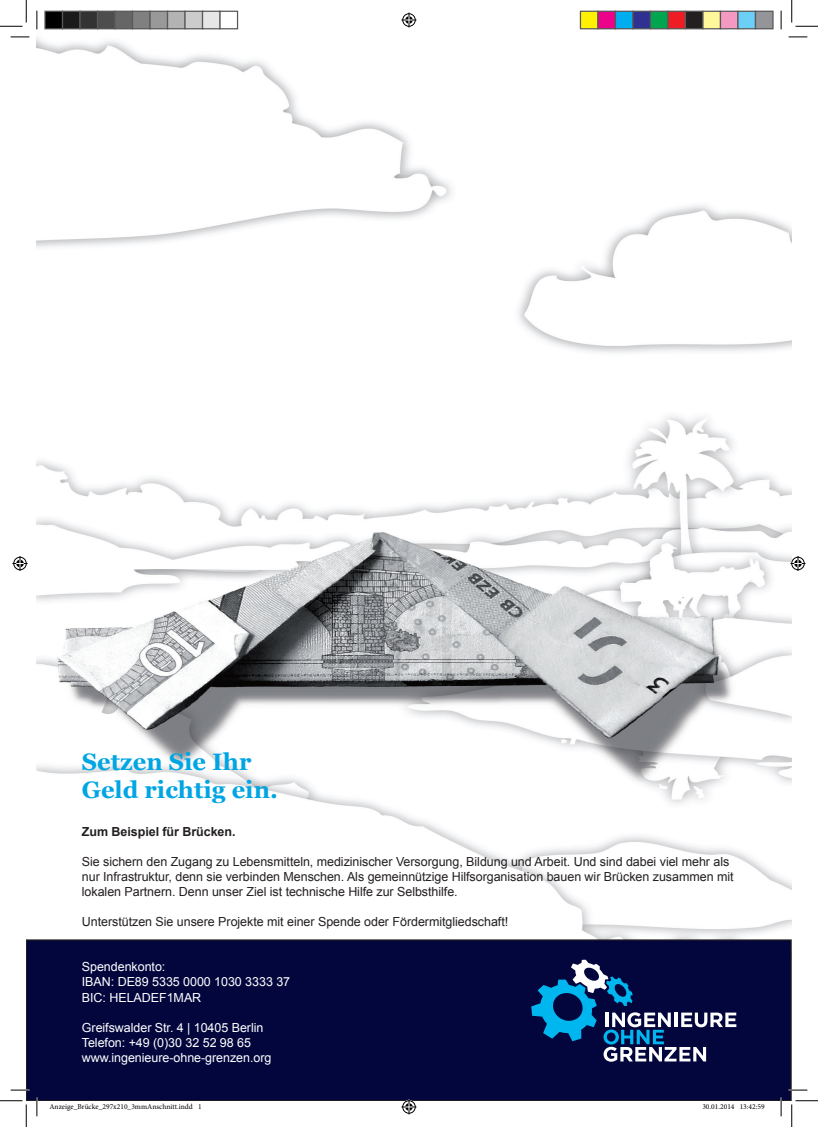
<style>
.page{position:relative;width:818px;height:1127px;background:#fff}
.page>*{position:absolute;margin:0;border:0;box-sizing:border-box;transform-origin:0 0}
.t1{font:700 23.75px/28.5px "Georgia";color:#00a5e3}
.t2{font:12.5px/15px "Arial";letter-spacing:-.005em;color:#231f20}
.t3{font:12.5px/15px "Arial";letter-spacing:-.005em;color:#fff}
.t4{font:700 12.5px "Arial";letter-spacing:-.005em;color:#231f20}
.t5{font:7.5px "Minion Pro";color:#000}
</style>
<div class="page">
<img style="left:37px;top:26px;width:755px;height:913px">
<div style="left:26px;top:939px;width:765px;height:161px;background:#02063d"></div>
<svg style="left:531px;top:959px;width:206px;height:103px"></svg>
<div style="left:26px;top:939px;width:766px;height:161px;border:1px solid #231f20"></div>
<svg style="left:11px;top:36px;width:18px;height:2px"></svg>
<svg style="left:788px;top:36px;width:19px;height:2px"></svg>
<svg style="left:11px;top:1088px;width:18px;height:2px"></svg>
<svg style="left:788px;top:1088px;width:19px;height:2px"></svg>
<svg style="left:36px;top:11px;width:2px;height:18px"></svg>
<svg style="left:36px;top:1097px;width:2px;height:18px"></svg>
<svg style="left:780px;top:11px;width:2px;height:18px"></svg>
<svg style="left:780px;top:1097px;width:2px;height:18px"></svg>
<svg style="left:0;top:0;width:27px;height:27px"></svg>
<svg style="left:0;top:1100px;width:27px;height:26px"></svg>
<svg style="left:791px;top:0;width:27px;height:27px"></svg>
<svg style="left:791px;top:1100px;width:27px;height:26px"></svg>
<svg style="left:401px;top:13px;width:15px;height:15px"></svg>
<svg style="left:401px;top:1099px;width:15px;height:15px"></svg>
<svg style="left:13px;top:556px;width:15px;height:15px"></svg>
<svg style="left:790px;top:556px;width:15px;height:15px"></svg>
<div style="left:45px;top:11px;width:18px;height:18px;background:#000"></div>
<div style="left:44px;top:11px;width:19px;height:18px;border:1px solid #595959"></div>
<div style="left:63px;top:11px;width:17px;height:18px;background:#1a1a1a"></div>
<div style="left:62px;top:11px;width:19px;height:18px;border:1px solid #595959"></div>
<div style="left:80px;top:11px;width:18px;height:18px;background:#333"></div>
<div style="left:79px;top:11px;width:19px;height:18px;border:1px solid #595959"></div>
<div style="left:98px;top:11px;width:17px;height:18px;background:#4d4d4d"></div>
<div style="left:97px;top:11px;width:19px;height:18px;border:1px solid #595959"></div>
<div style="left:115px;top:11px;width:18px;height:18px;background:#666"></div>
<div style="left:114px;top:11px;width:19px;height:18px;border:1px solid #595959"></div>
<div style="left:133px;top:11px;width:17px;height:18px;background:#808080"></div>
<div style="left:132px;top:11px;width:19px;height:18px;border:1px solid #595959"></div>
<div style="left:150px;top:11px;width:18px;height:18px;background:#999"></div>
<div style="left:149px;top:11px;width:19px;height:18px;border:1px solid #595959"></div>
<div style="left:168px;top:11px;width:17px;height:18px;background:#b3b3b3"></div>
<div style="left:167px;top:11px;width:19px;height:18px;border:1px solid #595959"></div>
<div style="left:185px;top:11px;width:18px;height:18px;background:#ccc"></div>
<div style="left:184px;top:11px;width:19px;height:18px;border:1px solid #595959"></div>
<div style="left:203px;top:11px;width:17px;height:18px;background:#e6e6e6"></div>
<div style="left:202px;top:11px;width:19px;height:18px;border:1px solid #595959"></div>
<div style="left:220px;top:11px;width:18px;height:18px;background:#fff"></div>
<div style="left:219px;top:11px;width:19px;height:18px;border:1px solid #595959"></div>
<div style="left:580px;top:11px;width:18px;height:18px;background:#fff101"></div>
<div style="left:580px;top:11px;width:18px;height:18px;border:1px solid #595959"></div>
<div style="left:598px;top:11px;width:17px;height:18px;background:#ed028c"></div>
<div style="left:597px;top:11px;width:19px;height:18px;border:1px solid #595959"></div>
<div style="left:615px;top:11px;width:18px;height:18px;background:#00aeef"></div>
<div style="left:615px;top:11px;width:18px;height:18px;border:1px solid #595959"></div>
<div style="left:633px;top:11px;width:17px;height:18px;background:#2e3092"></div>
<div style="left:632px;top:11px;width:19px;height:18px;border:1px solid #595959"></div>
<div style="left:650px;top:11px;width:18px;height:18px;background:#00a54f"></div>
<div style="left:650px;top:11px;width:18px;height:18px;border:1px solid #595959"></div>
<div style="left:668px;top:11px;width:17px;height:18px;background:#ee1d23"></div>
<div style="left:667px;top:11px;width:19px;height:18px;border:1px solid #595959"></div>
<div style="left:685px;top:11px;width:18px;height:18px;background:#231f20"></div>
<div style="left:685px;top:11px;width:18px;height:18px;border:1px solid #595959"></div>
<div style="left:703px;top:11px;width:17px;height:18px;background:#fff79a"></div>
<div style="left:702px;top:11px;width:19px;height:18px;border:1px solid #595959"></div>
<div style="left:720px;top:11px;width:18px;height:18px;background:#f499c2"></div>
<div style="left:720px;top:11px;width:18px;height:18px;border:1px solid #595959"></div>
<div style="left:738px;top:11px;width:17px;height:18px;background:#6bcff6"></div>
<div style="left:737px;top:11px;width:19px;height:18px;border:1px solid #595959"></div>
<div style="left:755px;top:11px;width:18px;height:18px;background:#939598"></div>
<div style="left:755px;top:11px;width:18px;height:18px;border:1px solid #595959"></div>
<h1 class="t1" style="left:82px;top:747px;width:197px">Setzen Sie Ihr<br>Geld richtig ein.</h1>
<p class="t4" style="left:82px;top:822px;width:155px">Zum Beispiel für Brücken.</p>
<p class="t2" style="left:82px;top:853px;width:653px">Sie sichern den Zugang zu Lebensmitteln, medizinischer Versorgung, Bildung und Arbeit. Und sind dabei viel mehr als nur Infrastruktur, denn sie verbinden Menschen. Als gemeinnützige Hilfsorganisation bauen wir Brücken zusammen mit lokalen Partnern. Denn unser Ziel ist technische Hilfe zur Selbsthilfe.</p>
<p class="t2" style="left:82px;top:913px;width:428px">Unterstützen Sie unsere Projekte mit einer Spende oder Fördermitgliedschaft!</p>
<p class="t3" style="left:82px;top:959px;width:210px">Spendenkonto:<br>IBAN: DE89 5335 0000 1030 3333 37<br>BIC: HELADEF1MAR</p>
<p class="t3" style="left:82px;top:1019px;width:191px">Greifswalder Str. 4 | 10405 Berlin<br>Telefon: +49 (0)30 32 52 98 65 www.ingenieure-ohne-grenzen.org</p>
<p class="t5" style="left:49px;top:1101px;width:154px">Anzeige_Brücke_297x210_3mmAnschnitt.indd 1</p>
<p class="t5" style="left:702px;top:1101px;width:64px">30.01.2014 13:42:59</p>
</div>
